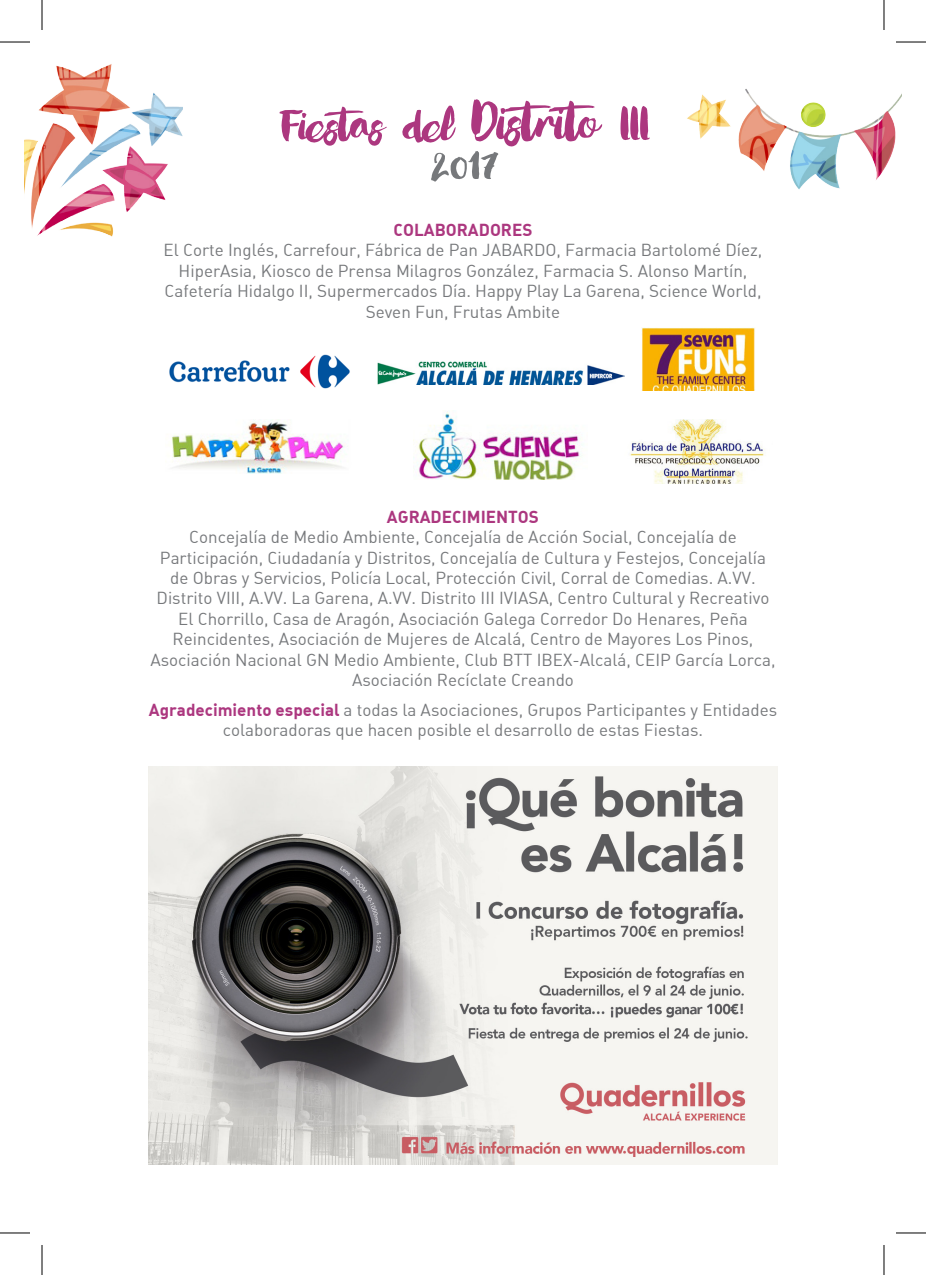
<style>
.page{position:relative;width:926px;height:1275px;background:#fff}
.page>*{position:absolute;margin:0;border:0;box-sizing:border-box;transform-origin:0 0}
.t1{font:92.4px "Love Moment";letter-spacing:-.06em;color:#ac377f}
.t2{font:72px "Love Moment";color:#76787b}
.t3{font:17px/20.4px "DIN Alternate";color:#76787b;text-align:center}
.QUE{font:700 17px "DIN Alternate";color:#ac377f}
.s1{font-size:79px}
.s2{font-weight:700;color:#ac377f}
</style>
<div class="page">
<img style="left:687px;top:89px;width:214px;height:101px">
<img style="left:25px;top:64px;width:157px;height:173px">
<img style="left:149px;top:766px;width:628px;height:399px">
<img style="left:169px;top:354px;width:181px;height:35px">
<img style="left:377px;top:361px;width:248px;height:24px">
<img style="left:171px;top:420px;width:174px;height:54px">
<img style="left:418px;top:412px;width:163px;height:67px">
<img style="left:641px;top:327px;width:114px;height:64px">
<img style="left:630px;top:420px;width:135px;height:63px">
<hr style="left:0;top:42px;width:30px;height:1px;background:#000">
<hr style="left:896px;top:42px;width:30px;height:1px;background:#000">
<hr style="left:0;top:1232px;width:30px;height:1px;background:#000">
<hr style="left:896px;top:1232px;width:30px;height:1px;background:#000">
<hr style="left:42px;top:0;width:1px;height:30px;background:#000">
<hr style="left:42px;top:1245px;width:1px;height:30px;background:#000">
<hr style="left:884px;top:0;width:1px;height:30px;background:#000">
<hr style="left:884px;top:1245px;width:1px;height:30px;background:#000">
<p class="t1" style="left:279px;top:71px;width:372px"><span class="s1">Fiestas del</span> Distrito III</p>
<p class="t2" style="left:430px;top:124px;width:70px">2017</p>
<p class="QUE" style="left:393px;top:219px;width:140px">COLABORADORES</p>
<p class="t3" style="left:164px;top:240px;width:600px">El Corte Inglés, Carrefour, Fábrica de Pan JABARDO, Farmacia Bartolomé Díez, HiperAsia, Kiosco de Prensa Milagros González, Farmacia S. Alonso Martín, Cafetería Hidalgo II, Supermercados Día. Happy Play La Garena, Science World, Seven Fun, Frutas Ambite</p>
<p class="QUE" style="left:387px;top:505px;width:154px">AGRADECIMIENTOS</p>
<p class="t3" style="left:150px;top:526px;width:627px">Concejalía de Medio Ambiente, Concejalía de Acción Social, Concejalía de Participación, Ciudadanía y Distritos, Concejalía de Cultura y Festejos, Concejalía de Obras y Servicios, Policía Local, Protección Civil, Corral de Comedias. A.VV.<br>Distrito VIII, A.VV. La Garena, A.VV. Distrito III IVIASA, Centro Cultural y Recreativo El Chorrillo, Casa de Aragón, Asociación Galega Corredor Do Henares, Peña Reincidentes, Asociación de Mujeres de Alcalá, Centro de Mayores Los Pinos, Asociación Nacional GN Medio Ambiente, Club BTT IBEX-Alcalá, CEIP García Lorca, Asociación Recíclate Creando</p>
<p class="t3" style="left:149px;top:699px;width:630px"><span class="s2">Agradecimiento especial</span> a todas la Asociaciones, Grupos Participantes y Entidades colaboradoras que hacen posible el desarrollo de estas Fiestas.</p>
</div>
